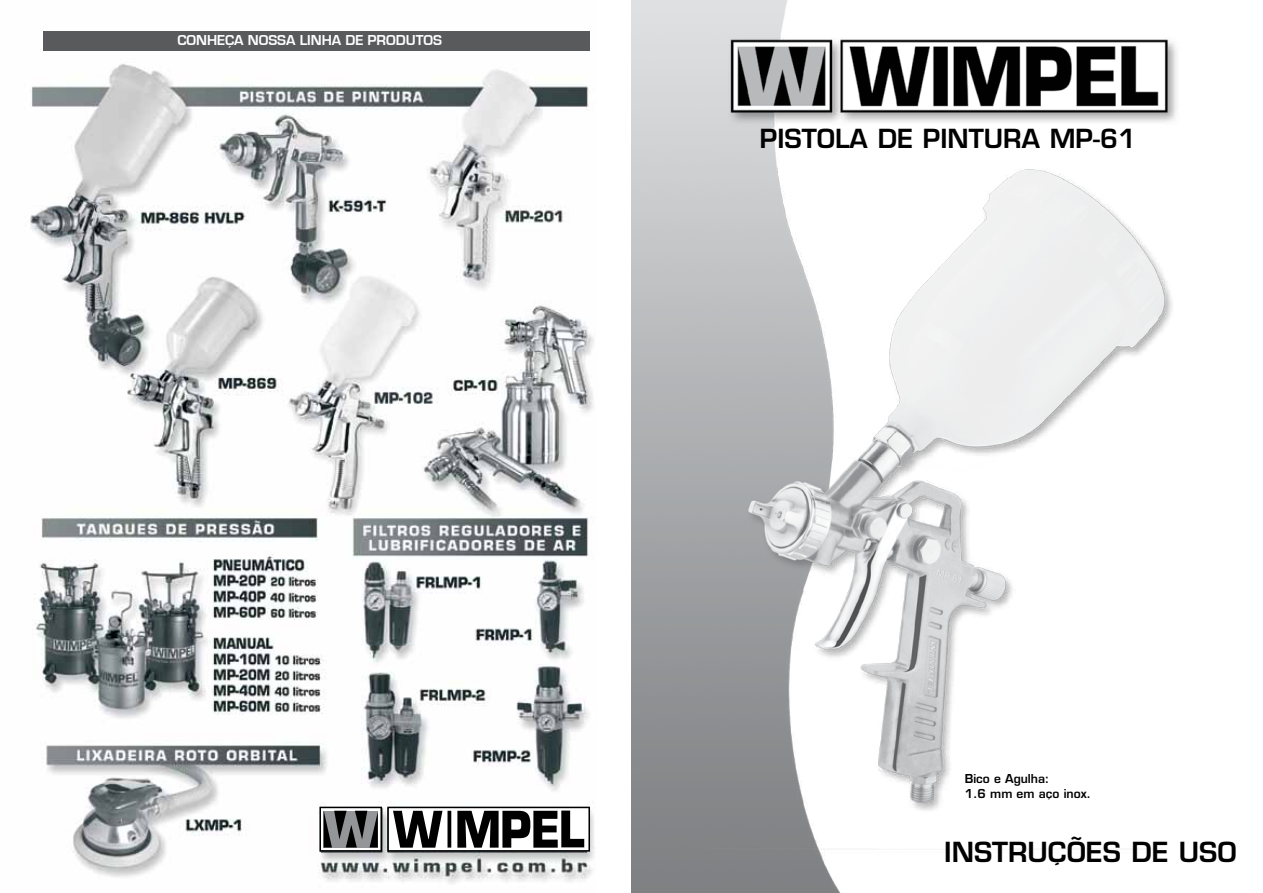
<style>
.page{position:relative;width:1263px;height:893px;background:#fff}
.page>*{position:absolute;margin:0;border:0;box-sizing:border-box;transform-origin:0 0}
.t1{font:600 27px "Eurostile";color:#000}
.t2{font:600 25.65px "Eurostile";color:#000}
.t3{font:700 14.85px "Eurostile";color:#fff}
.t4{font:600 12px/14.4px "Eurostile";color:#000}
</style>
<div class="page">
<img style="left:632px;top:0;width:545px;height:893px">
<img style="left:30px;top:31px;width:565px;height:853px">
<div style="left:43px;top:31px;width:546px;height:19px;background:#595a5c"></div>
<div style="left:319px;top:807px;width:63px;height:45px;border:8px solid #000"></div>
<div style="left:321px;top:808px;width:59px;height:42px;border:5px solid #fff"></div>
<div style="left:387px;top:807px;width:203px;height:45px;border:8px solid #000"></div>
<div style="left:391px;top:811px;width:195px;height:36px;background:#fff"></div>
<div style="left:389px;top:808px;width:199px;height:42px;border:5px solid #fff"></div>
<svg style="left:393px;top:811px;width:49px;height:37px"></svg>
<svg style="left:447px;top:811px;width:4px;height:37px"></svg>
<svg style="left:457px;top:811px;width:127px;height:37px"></svg>
<svg style="left:324px;top:811px;width:54px;height:36px;background:#5a5b5d"></svg>
<p class="t3" style="left:177px;top:32px;width:266px">CONHEÇA NOSSA LINHA DE PRODUTOS</p>
<h2 class="t2" style="left:760px;top:122px;width:378px">PISTOLA DE PINTURA MP-61</h2>
<p class="t4" style="left:965px;top:772px;width:128px">Bico e Agulha:<br>1.6 mm em aço inox.</p>
<h1 class="t1" style="left:944px;top:836px;width:294px">INSTRUÇÕES DE USO</h1>
</div>
